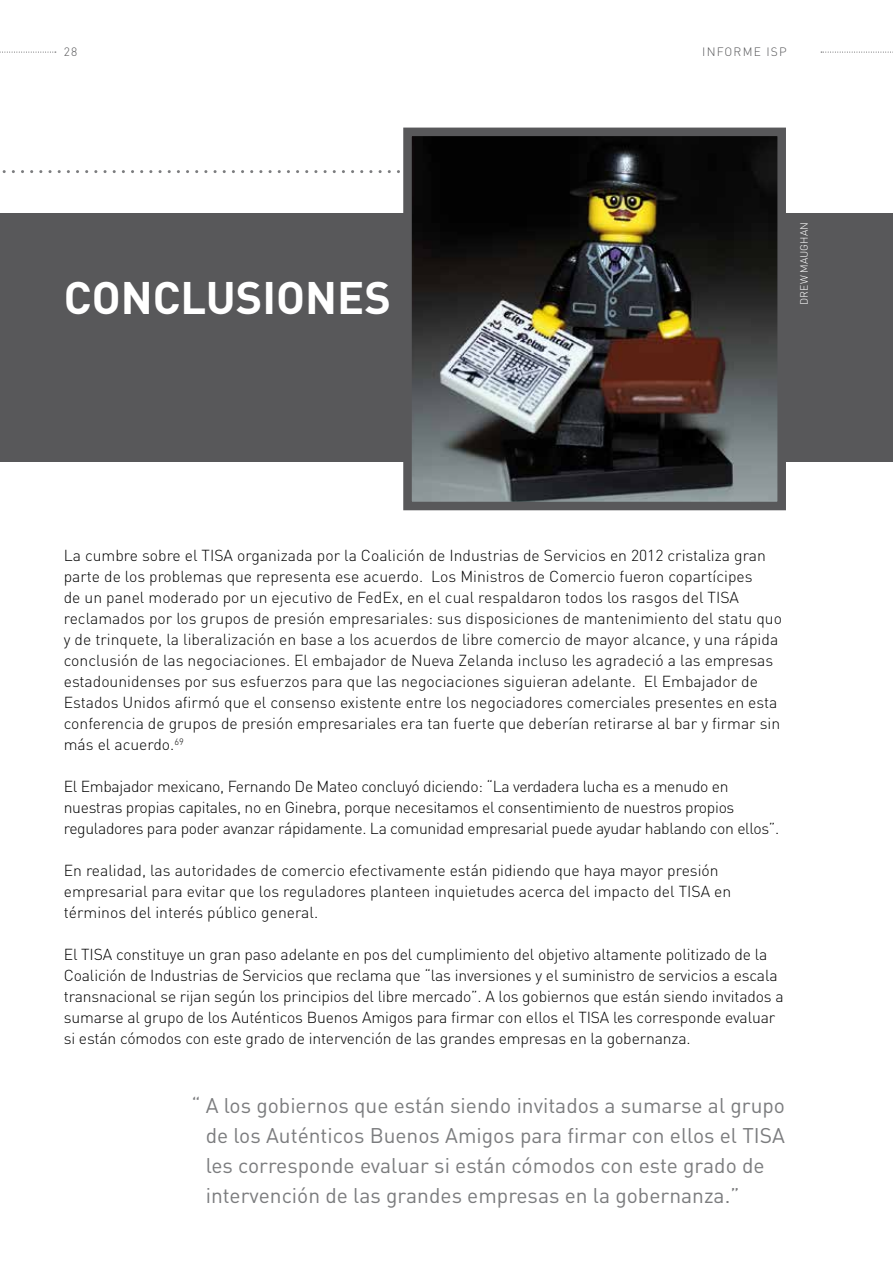
<style>
.page{position:relative;width:893px;height:1263px;background:#fff}
.page>*{position:absolute;margin:0;border:0;box-sizing:border-box;transform-origin:0 0}
.t1{font:700 45px "DIN";color:#fff}
.t2{font:21px/30px "DIN";color:#7b7c7e}
.t3{font:300 15.75px/21px "DIN";letter-spacing:-.01em;color:#000}
.t4{font:300 12px "DIN";letter-spacing:.1em;color:#58585a}
.t5{font:300 10.5px "DIN";color:#fff}
</style>
<div class="page">
<svg style="left:821px;top:52px;width:72px;height:1px"></svg>
<svg style="left:0;top:52px;width:56px;height:1px"></svg>
<svg style="left:2px;top:170px;width:398px;height:3px"></svg>
<div style="left:0;top:213px;width:893px;height:248px;background:#58585a"></div>
<img style="left:413px;top:138px;width:363px;height:362px">
<div style="left:403px;top:128px;width:383px;height:382px;border:9px solid #58585a"></div>
<p class="t4" style="left:64px;top:45px;width:15px">28</p>
<p class="t4" style="left:702px;top:45px;width:84px">Informe ISP</p>
<h1 class="t1" style="left:64px;top:268px;width:329px">CONCLUSIONES</h1>
<p class="t5" style="left:798px;top:305px;width:84px;rotate:-90deg">drew maug han</p>
<p class="t3" style="left:64px;top:545px;width:720px">La cumbre sobre el TISA organizada por la Coalición de Industrias de Servicios en 2012 cristaliza gran parte de los problemas que representa ese acuerdo. Los M inistros de Comercio fueron copartícipes<br>de un panel moderado por un ejecutivo de FedEx, en el cual respaldaron todos los rasgos del TISA reclamados por los grupos de presión empresariales: sus disposiciones de mantenimiento del statu quo y de trinquete, la liberalización en base a los acuerdos de libre comercio de mayor alcance, y una rápida conclusión de las negociaciones. El embajador de N ueva Zelanda incluso les agradeció a las empresas estadounidenses por sus esfuerzos para que las negociaciones siguieran adelante. El Embajador de Estados U nidos afirmó que el consenso existente entre los negociadores comerciales presentes en esta conferencia de grupos de presión empresariales era tan fuerte que deberían retirarse al bar y firmar sin más el acuerdo.<sup>69</sup></p>
<p class="t3" style="left:64px;top:776px;width:717px">El Embajador mexicano, Fernando De Mateo concluyó diciendo: “La verdadera lucha es a menudo en nuestras propias capitales, no en Ginebra, porque necesitamos el consentimiento de nuestros propios reguladores para poder avanzar rápidamente. La comunidad empresarial puede ayudar hablando con ellos”.</p>
<p class="t3" style="left:64px;top:860px;width:669px">En realidad, las autoridades de comercio efectivamente están pidiendo que haya mayor presión empresarial para evitar que los reguladores planteen inquietudes acerca del impacto del TISA en términos del interés público general.</p>
<p class="t3" style="left:64px;top:944px;width:721px">El TISA constituye un gran paso adelante en pos del cumplimiento del objetivo altamente politizado de la Coalición de Industrias de Servicios que reclama que “las inversiones y el suministro de servicios a escala transnacional se rijan según los principios del libre mercado”. A los gobiernos que están siendo invitados a sumarse al grupo de los Auténticos Buenos Amigos para firmar con ellos el TISA les corresponde evaluar si están cómodos con este grado de intervención de las grandes empresas en la gobernanza.</p>
<p class="t2" style="left:206px;top:1090px;width:581px;text-indent:-14px">“ A los gobiernos que están siendo invitados a sumarse al grupo de los Auténticos Buenos Amigos para firmar con ellos el TISA les corresponde evaluar si están cómodos con este grado de intervención de las grandes empresas en la gobernanza.”</p>
</div>
